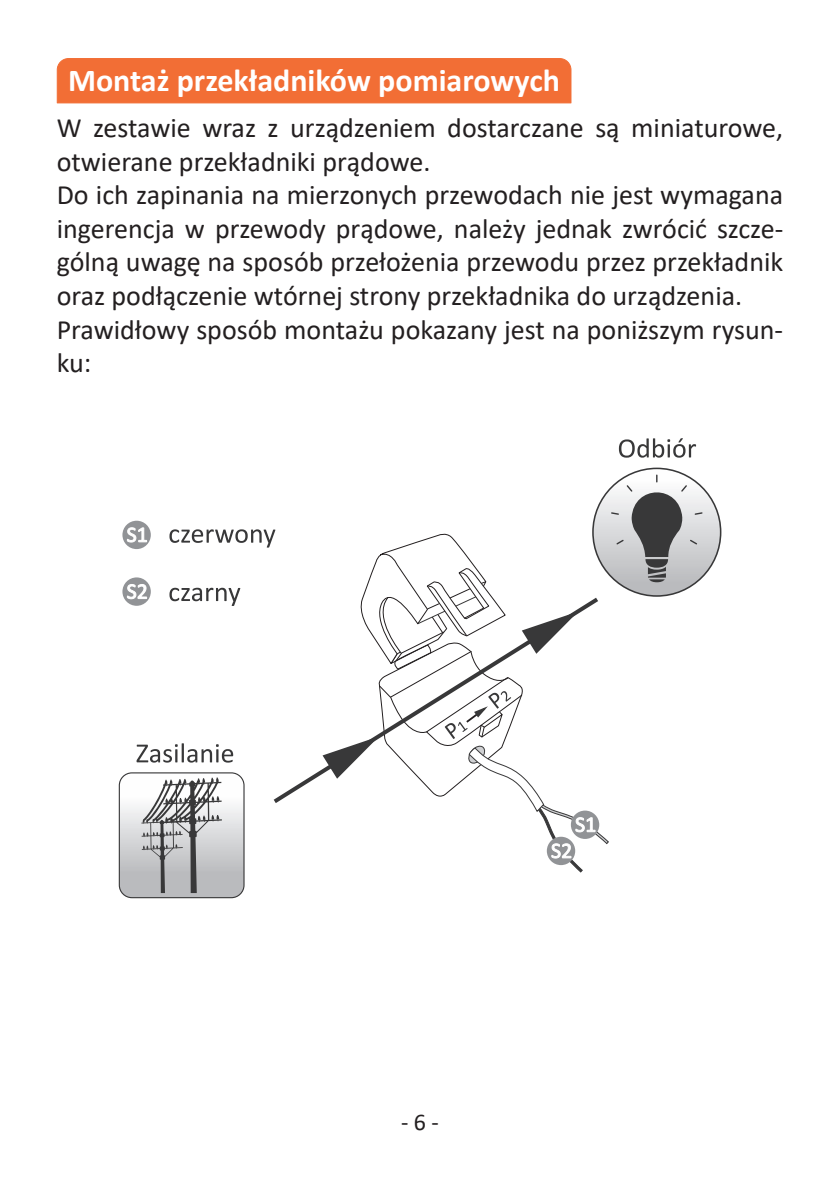
<style>
.page{position:relative;width:840px;height:1191px;background:#fff}
.page>*{position:absolute;margin:0;border:0;box-sizing:border-box;transform-origin:0 0}
.t1{font:700 32px "Calibri";color:#fff}
.t2{font:28px/33.6px "Calibri";color:#231f20}
.t3{font:24px "Calibri";color:#231f20}
</style>
<div class="page">
<svg style="left:169px;top:588px;width:71px;height:18px"></svg>
<div style="left:122px;top:577px;width:29px;height:29px;background:#919396;border-radius:50%"></div>
<svg style="left:127px;top:584px;width:20px;height:15px"></svg>
<svg style="left:169px;top:529px;width:106px;height:18px"></svg>
<div style="left:122px;top:521px;width:29px;height:28px;background:#919396;border-radius:50%"></div>
<svg style="left:127px;top:527px;width:20px;height:15px"></svg>
<svg style="left:592px;top:468px;width:128px;height:128px"></svg>
<svg style="left:618px;top:438px;width:77px;height:19px"></svg>
<svg style="left:119px;top:773px;width:125px;height:124px"></svg>
<svg style="left:136px;top:743px;width:97px;height:19px"></svg>
<svg style="left:322px;top:475px;width:381px;height:397px"></svg>
<div style="left:57px;top:58px;width:514px;height:45px;background:#f26e35"></div>
<p class="t1" style="left:68px;top:58px;width:493px">Montaż przekładników pomiarowych</p>
<p class="t2" style="left:57px;top:110px;width:727px">W zestawie wraz z urządzeniem dostarczane są miniaturowe, otwierane przekładniki prądowe.<br>Do ich zapinania na mierzonych przewodach nie jest wymagana ingerencja w przewody prądowe, należy jednak zwrócić szcze&shy;gólną uwagę na sposób przełożenia przewodu przez przekładnik oraz podłączenie wtórnej strony przekładnika do urządzenia.<br>Prawidłowy sposób montażu pokazany jest na poniższym rysun&shy;ku:</p>
<p class="t3" style="left:401px;top:1105px;width:39px">- 6 -</p>
</div>
